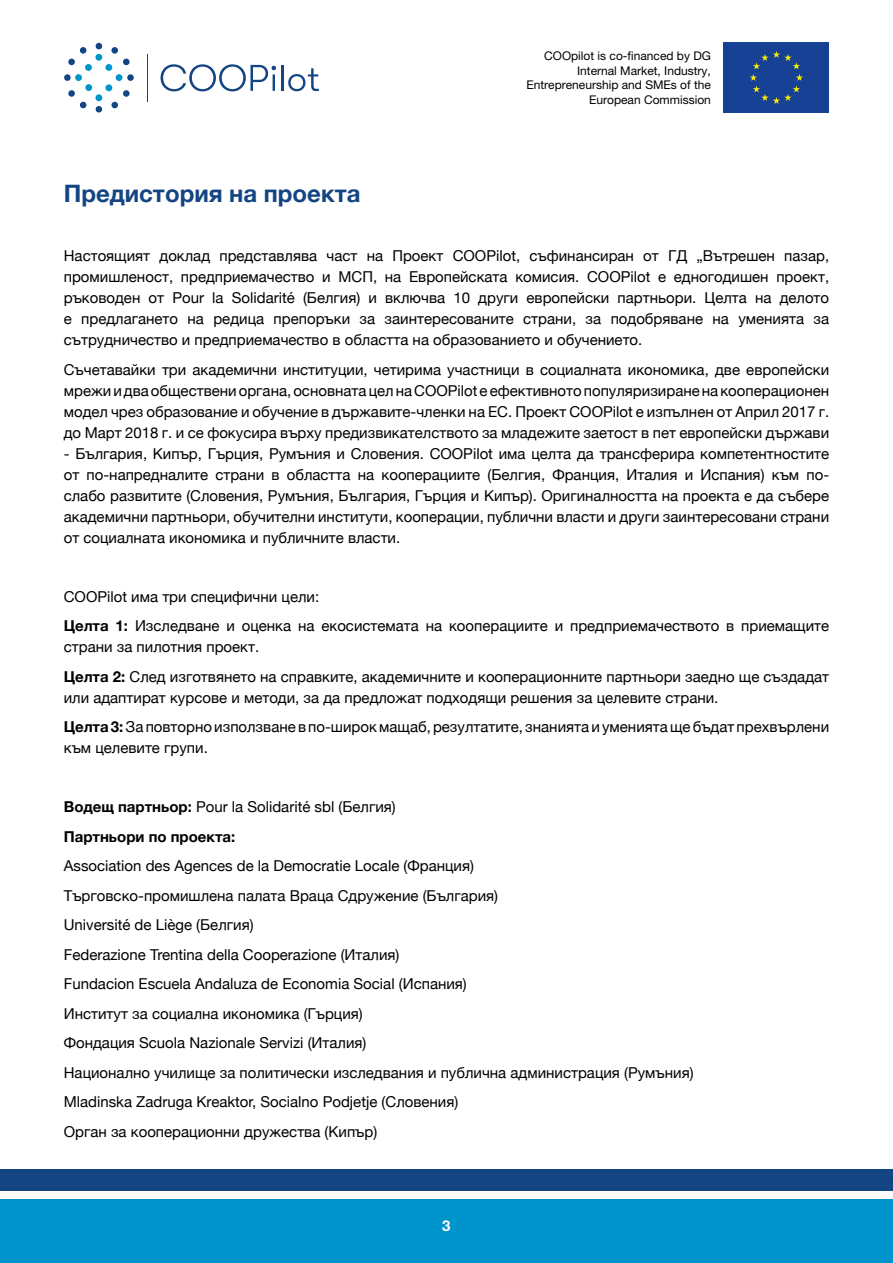
<style>
.page{position:relative;width:893px;height:1263px;background:#fff}
.page>*{position:absolute;margin:0;border:0;box-sizing:border-box;transform-origin:0 0}
.t1{font:700 24px "Helvetica Neue";color:#144583}
.t2{font:15px/29.5px "Helvetica Neue";color:#000}
.t3{font:700 15px/29.5px "Helvetica Neue";color:#000}
.t4{font:700 15px "Helvetica Neue LT Pro";color:#fff}
.t5{font:12px/14.4px "Helvetica Neue LT Pro";color:#000;text-align:right}
.s1{font-weight:700}
.s2{font-weight:400}
</style>
<div class="page">
<div style="left:0;top:1199px;width:893px;height:64px;background:#0094cd"></div>
<div style="left:724px;top:43px;width:105px;height:70px;background:#164194"></div>
<svg style="left:750px;top:51px;width:53px;height:53px"></svg>
<svg style="left:95px;top:43px;width:7px;height:7px"></svg>
<svg style="left:95px;top:106px;width:7px;height:7px"></svg>
<svg style="left:68px;top:47px;width:19px;height:19px"></svg>
<svg style="left:111px;top:90px;width:19px;height:19px"></svg>
<svg style="left:64px;top:74px;width:7px;height:7px"></svg>
<svg style="left:127px;top:74px;width:7px;height:7px"></svg>
<svg style="left:68px;top:90px;width:19px;height:19px"></svg>
<svg style="left:111px;top:47px;width:19px;height:19px"></svg>
<div style="left:95px;top:54px;width:7px;height:7px;background:#0094cd;border-radius:50%"></div>
<div style="left:105px;top:64px;width:7px;height:7px;background:#0094cd;border-radius:50%"></div>
<div style="left:116px;top:74px;width:6px;height:7px;background:#0094cd;border-radius:50%"></div>
<div style="left:85px;top:64px;width:7px;height:7px;background:#0094cd;border-radius:50%"></div>
<div style="left:105px;top:84px;width:7px;height:7px;background:#0094cd;border-radius:50%"></div>
<div style="left:75px;top:74px;width:7px;height:7px;background:#0094cd;border-radius:50%"></div>
<div style="left:85px;top:84px;width:7px;height:7px;background:#0094cd;border-radius:50%"></div>
<div style="left:95px;top:94px;width:7px;height:7px;background:#0094cd;border-radius:50%"></div>
<svg style="left:161px;top:64px;width:115px;height:27px"></svg>
<hr style="left:281px;top:65px;width:3px;height:26px;background:#144583">
<svg style="left:288px;top:68px;width:31px;height:23px"></svg>
<hr style="left:147px;top:54px;width:1px;height:47px;background:#144583">
<div style="left:0;top:1169px;width:893px;height:22px;background:#144583"></div>
<h1 class="t1" style="left:64px;top:175px;width:298px">Предистория на проекта</h1>
<p class="t5" style="left:526px;top:49px;width:186px">COOpilot is co-financed by DG<br>Internal Market, Industry,<br>Entrepreneurship and SMEs of the<br>European Commission</p>
<p class="t2" style="left:64px;top:245px;width:767px;line-height:21px;text-align:justify">Настоящият доклад представлява част на Проект COOPilot, съфинансиран от ГД „Вътрешен пазар, промишленост, предприемачество и МСП, на Европейската комисия. COOPilot е едногодишен проект, ръководен от Pour la Solidarité (Белгия) и включва 10 други европейски партньори. Целта на делото е предлагането на редица препоръки за заинтересованите страни, за подобряване на уменията за сътрудничество и предприемачество в областта на образованието и обучението.</p>
<p class="t2" style="left:64px;top:358px;width:767px;line-height:21px;text-align:justify">Съчетавайки три академични институции, четирима участници в социалната икономика, две европейски мрежи и два обществени органа, основната цел на COOPilot е ефективното популяризиране на кооперационен модел чрез образование и обучение в държавите-членки на ЕС. Проект COOPilot е изпълнен от Април 2017 г. до Март 2018 г. и се фокусира върху предизвикателството за младежите заетост в пет европейски държави</p>
<p class="t2" style="left:64px;top:442px;width:767px;line-height:21px;text-align:justify">- България, Кипър, Гърция, Румъния и Словения. COOPilot има целта да трансферира компетентностите от по-напредналите страни в областта на кооперациите (Белгия, Франция, Италия и Испания) към по&shy;слабо развитите (Словения, Румъния, България, Гърция и Кипър). Оригиналността на проекта е да събере академични партньори, обучителни институти, кооперации, публични власти и други заинтересовани страни от социалната икономика и публичните власти.</p>
<p class="t2" style="left:64px;top:581px;width:767px">COOPilot има три специфични цели:<br><span class="s1">Целта 1:</span> Изследване и оценка на екосистемата на кооперациите и предприемачеството в приемащите</p>
<p class="t2" style="left:64px;top:632px;width:767px">страни за пилотния проект.<br><span class="s1">Целта 2:</span> След изготвянето на справките, академичните и кооперационните партньори заедно ще създадат</p>
<p class="t2" style="left:64px;top:682px;width:767px">или адаптират курсове и методи, за да предложат подходящи решения за целевите страни.<br><span class="s1">Целта 3:</span> За повторно използване в по-широк мащаб, резултатите, знанията и уменията ще бъдат прехвърлени</p>
<p class="t2" style="left:64px;top:733px;width:146px">към целевите групи.</p>
<p class="t3" style="left:64px;top:792px;width:333px">Водещ партньор: <span class="s2">Pour la Solidarité sbl (Белгия)<br></span>Партньори по проекта:</p>
<p class="t2" style="left:64px;top:851px;width:631px">Association des Agences de la Democratie Locale (Франция)<br>Търговско-промишлена палата Враца Сдружение (България)<br>Université de Liège (Белгия)<br>Federazione Trentina della Cooperazione (Италия)<br>Fundacion Escuela Andaluza de Economia Social (Испания)<br>Институт за социална икономика (Гърция)<br>Фондация Scuola Nazionale Servizi (Италия)<br>Национално училище за политически изследвания и публична администрация (Румъния)<br>Mladinska Zadruga Kreaktor, Socialno Podjetje (Словения)<br>Орган за кооперационни дружества (Кипър)</p>
<p class="t4" style="left:442px;top:1216px;width:10px">3</p>
</div>
